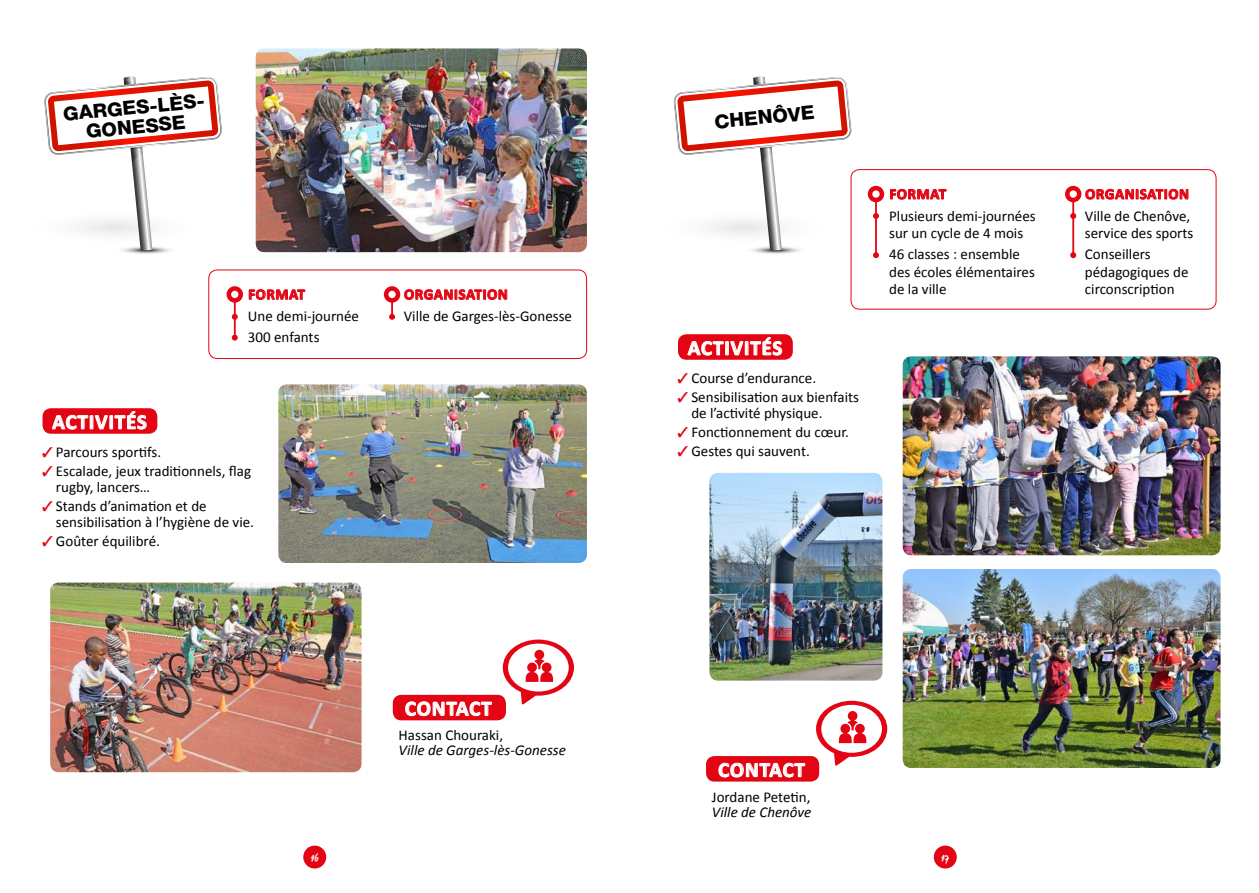
<style>
.page{position:relative;width:1259px;height:893px;background:#fff}
.page>*{position:absolute;margin:0;border:0;box-sizing:border-box;transform-origin:0 0}
.t1{font:700 21px "Calibri";letter-spacing:.04em;color:#fff}
.t2{font:800 19.35px/19.5px "Helvetica Neue";color:#000;text-align:center}
.t3{font:15px/17.2px "Calibri";color:#000}
.t4{font:italic 15px "Calibri";color:#000}
.t5{font:700 15px "Calibri";letter-spacing:.04em;color:#e30513}
.t6{font:12px "Drina";color:#fff}
.s1{color:#e30513}
</style>
<div class="page">
<div style="left:303px;top:846px;width:23px;height:22px;background:#e30513;border-radius:50%"></div>
<div style="left:934px;top:846px;width:22px;height:22px;background:#e30513;border-radius:50%"></div>
<svg style="left:44px;top:77px;width:178px;height:177px"></svg>
<svg style="left:673px;top:77px;width:178px;height:177px"></svg>
<svg style="left:249px;top:289px;width:56px;height:11px"></svg>
<svg style="left:890px;top:188px;width:56px;height:11px"></svg>
<svg style="left:404px;top:289px;width:103px;height:11px"></svg>
<svg style="left:1085px;top:188px;width:103px;height:11px"></svg>
<hr style="left:234px;top:295px;width:2px;height:44px;background:#e30513">
<hr style="left:875px;top:195px;width:2px;height:62px;background:#e30513">
<hr style="left:391px;top:295px;width:2px;height:23px;background:#e30513">
<hr style="left:1072px;top:195px;width:2px;height:63px;background:#e30513">
<svg style="left:229px;top:288px;width:12px;height:12px"></svg>
<div style="left:227px;top:286px;width:16px;height:17px;border:4px solid #e30513;border-radius:50%"></div>
<svg style="left:870px;top:188px;width:12px;height:12px"></svg>
<div style="left:867px;top:186px;width:17px;height:16px;border:4px solid #e30513;border-radius:50%"></div>
<svg style="left:386px;top:288px;width:12px;height:12px"></svg>
<div style="left:384px;top:286px;width:16px;height:17px;border:4px solid #e30513;border-radius:50%"></div>
<div style="left:1067px;top:188px;width:12px;height:12px;background:#fff;border-radius:50%"></div>
<div style="left:1065px;top:186px;width:16px;height:16px;border:4px solid #e30513;border-radius:50%"></div>
<svg style="left:232px;top:335px;width:6px;height:6px"></svg>
<svg style="left:873px;top:252px;width:6px;height:6px"></svg>
<svg style="left:232px;top:314px;width:6px;height:6px"></svg>
<svg style="left:873px;top:213px;width:6px;height:6px"></svg>
<svg style="left:389px;top:314px;width:6px;height:6px"></svg>
<svg style="left:1070px;top:213px;width:6px;height:6px"></svg>
<svg style="left:1070px;top:252px;width:6px;height:6px"></svg>
<div style="left:43px;top:408px;width:114px;height:26px;background:#e30513;border-radius:9px"></div>
<svg style="left:52px;top:411px;width:95px;height:18px"></svg>
<div style="left:678px;top:334px;width:115px;height:26px;background:#e30513;border-radius:9px"></div>
<svg style="left:687px;top:337px;width:95px;height:18px"></svg>
<svg style="left:503px;top:639px;width:71px;height:65px"></svg>
<svg style="left:816px;top:701px;width:71px;height:65px"></svg>
<div style="left:393px;top:695px;width:113px;height:25px;background:#e30513;border-radius:9px"></div>
<svg style="left:405px;top:701px;width:87px;height:15px"></svg>
<div style="left:706px;top:756px;width:113px;height:26px;background:#e30513;border-radius:9px"></div>
<svg style="left:718px;top:762px;width:87px;height:15px"></svg>
<div style="left:208px;top:270px;width:379px;height:89px;border:1px solid #e30513;border-radius:9px"></div>
<div style="left:850px;top:169px;width:366px;height:141px;border:1px solid #e30513;border-radius:9px"></div>
<img style="left:256px;top:48px;width:331px;height:204px">
<img style="left:278px;top:384px;width:309px;height:179px">
<img style="left:709px;top:473px;width:173px;height:208px">
<img style="left:902px;top:356px;width:318px;height:199px">
<img style="left:902px;top:569px;width:318px;height:199px">
<img style="left:50px;top:583px;width:311px;height:189px">
<p class="t2" style="left:62px;top:104px;width:145px;rotate:-5deg">GARGES-LÈS-<br>GONESSE</p>
<h1 class="t1" style="left:52px;top:409px;width:96px">ACTIVITÉS</h1>
<p class="t5" style="left:248px;top:285px;width:58px">FORMAT</p>
<p class="t3" style="left:248px;top:304px;width:113px;line-height:21.5px">Une demi-journée<br>300 enfants</p>
<p class="t3" style="left:43px;top:443px;width:120px"><span class="s1">✓</span> Parcours sportifs.</p>
<p class="t3" style="left:56px;top:462px;width:197px;line-height:16.5px;text-indent:-13px"><span class="s1">✓</span> Escalade, jeux traditionnels, flag rugby, lancers…</p>
<p class="t3" style="left:56px;top:497px;width:200px;line-height:16.5px;text-indent:-13px"><span class="s1">✓</span> Stands d’animation et de sensibilisation à l’hygiène de vie.</p>
<p class="t3" style="left:43px;top:532px;width:119px"><span class="s1">✓</span> Goûter équilibré.</p>
<p class="t5" style="left:404px;top:285px;width:105px">ORGANISATION</p>
<p class="t3" style="left:404px;top:307px;width:170px">Ville de Garges-lès-Gonesse</p>
<p class="t2" style="left:713px;top:112px;width:102px;rotate:-5deg">CHENÔVE</p>
<h1 class="t1" style="left:687px;top:335px;width:96px">ACTIVITÉS</h1>
<p class="t3" style="left:678px;top:369px;width:140px"><span class="s1">✓</span> Course d’endurance.</p>
<p class="t3" style="left:691px;top:388px;width:169px;line-height:16.5px;text-indent:-13px"><span class="s1">✓</span> Sensibilisation aux bienfaits de l’activité physique.</p>
<p class="t3" style="left:678px;top:423px;width:172px"><span class="s1">✓</span> Fonctionnement du cœur.</p>
<p class="t3" style="left:678px;top:441px;width:133px"><span class="s1">✓</span> Gestes qui sauvent.</p>
<p class="t5" style="left:889px;top:185px;width:58px">FORMAT</p>
<p class="t3" style="left:889px;top:206px;width:148px">Plusieurs demi-journées sur un cycle de 4 mois</p>
<p class="t3" style="left:889px;top:245px;width:147px">46 classes : ensemble des écoles élémentaires de la ville</p>
<p class="t5" style="left:1085px;top:185px;width:105px">ORGANISATION</p>
<p class="t3" style="left:1085px;top:206px;width:110px">Ville de Chenôve, service des sports</p>
<p class="t3" style="left:1085px;top:245px;width:105px">Conseillers pédagogiques de circonscription</p>
<h1 class="t1" style="left:405px;top:695px;width:88px">CONTACT</h1>
<p class="t3" style="left:398px;top:726px;width:106px">Hassan Chouraki,</p>
<p class="t4" style="left:398px;top:741px;width:169px">Ville de Garges-lès-Gonesse</p>
<h1 class="t1" style="left:718px;top:757px;width:88px">CONTACT</h1>
<p class="t3" style="left:712px;top:787px;width:100px">Jordane Petetin,</p>
<p class="t4" style="left:712px;top:802px;width:101px">Ville de Chenôve</p>
<p class="t6" style="left:311px;top:850px;width:9px">16</p>
<p class="t6" style="left:941px;top:850px;width:10px">17</p>
</div>
